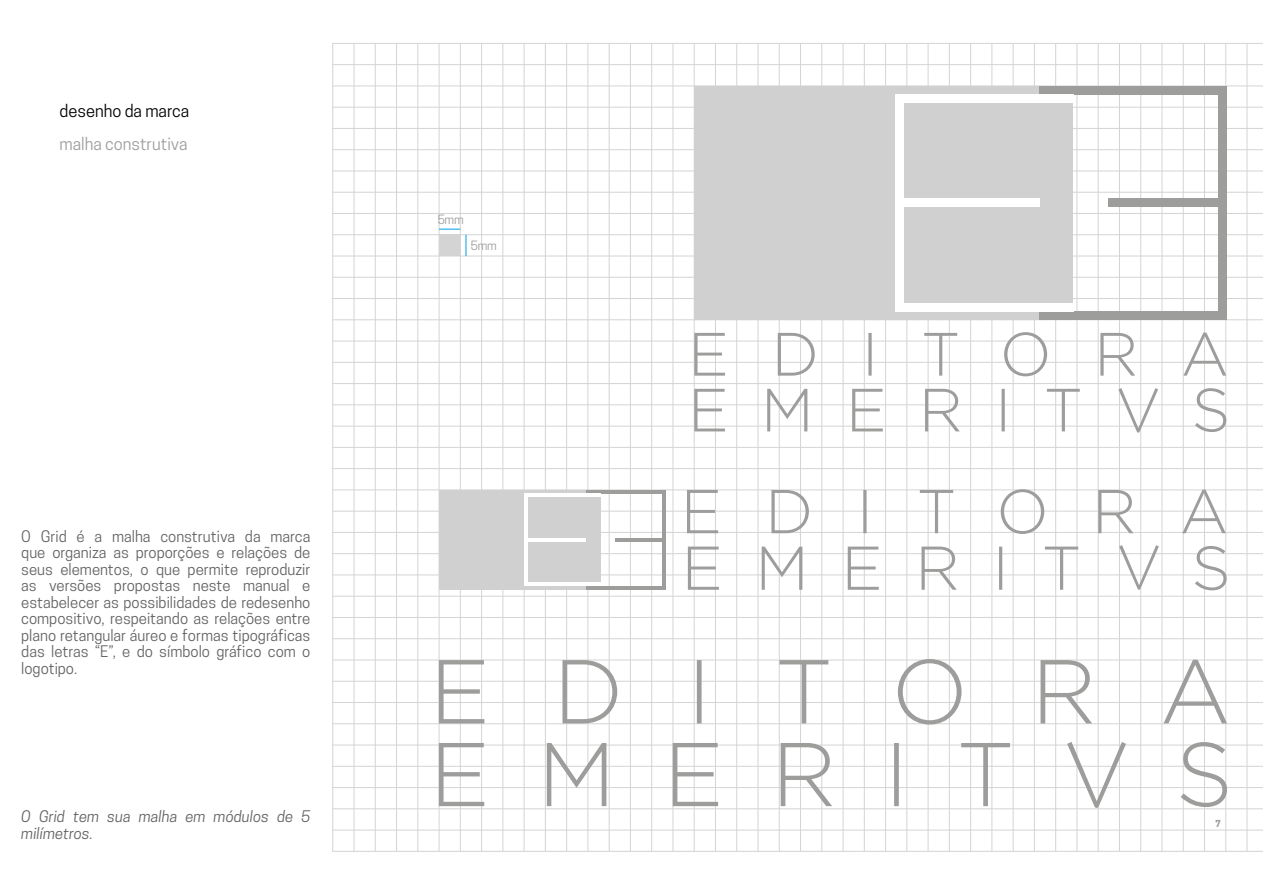
<style>
.page{position:relative;width:1263px;height:893px;background:#fff}
.page>*{position:absolute;margin:0;border:0;box-sizing:border-box;transform-origin:0 0}
.t1{font:500 18px "Cooper Hewitt";color:#9d9d9c}
.t2{font:16.5px "Cooper Hewitt";color:#9d9d9c}
.t3{font:16.5px "Cooper Hewitt";color:#000}
.t4{font:15px/16.5px "Cooper Hewitt";color:#646363;text-align:justify}
.t5{font:italic 15px/16.5px "Cooper Hewitt";color:#646363}
.t6{font:12px "Cooper Hewitt";letter-spacing:-.02em;color:#9d9d9c}
</style>
<div class="page">
<hr style="left:1204px;top:44px;width:1px;height:807px;background:#d4d4d4">
<hr style="left:1119px;top:44px;width:1px;height:807px;background:#d4d4d4">
<hr style="left:949px;top:44px;width:1px;height:807px;background:#d4d4d4">
<hr style="left:779px;top:44px;width:1px;height:807px;background:#d4d4d4">
<hr style="left:609px;top:44px;width:1px;height:807px;background:#d4d4d4">
<hr style="left:1247px;top:44px;width:1px;height:807px;background:#d4d4d4">
<hr style="left:1162px;top:44px;width:1px;height:807px;background:#d4d4d4">
<hr style="left:1034px;top:44px;width:1px;height:807px;background:#d4d4d4">
<hr style="left:864px;top:44px;width:1px;height:807px;background:#d4d4d4">
<hr style="left:694px;top:44px;width:1px;height:807px;background:#d4d4d4">
<hr style="left:1225px;top:44px;width:1px;height:807px;background:#d4d4d4">
<hr style="left:1140px;top:44px;width:1px;height:807px;background:#d4d4d4">
<hr style="left:992px;top:44px;width:1px;height:807px;background:#d4d4d4">
<hr style="left:821px;top:44px;width:1px;height:807px;background:#d4d4d4">
<hr style="left:651px;top:44px;width:1px;height:807px;background:#d4d4d4">
<hr style="left:524px;top:44px;width:1px;height:807px;background:#d4d4d4">
<hr style="left:439px;top:44px;width:1px;height:807px;background:#d4d4d4">
<hr style="left:354px;top:44px;width:1px;height:807px;background:#d4d4d4">
<hr style="left:1183px;top:44px;width:1px;height:807px;background:#d4d4d4">
<hr style="left:1077px;top:44px;width:1px;height:807px;background:#d4d4d4">
<hr style="left:906px;top:44px;width:1px;height:807px;background:#d4d4d4">
<hr style="left:736px;top:44px;width:1px;height:807px;background:#d4d4d4">
<hr style="left:566px;top:44px;width:1px;height:807px;background:#d4d4d4">
<hr style="left:481px;top:44px;width:1px;height:807px;background:#d4d4d4">
<hr style="left:396px;top:44px;width:1px;height:807px;background:#d4d4d4">
<hr style="left:1013px;top:44px;width:1px;height:807px;background:#d4d4d4">
<hr style="left:843px;top:44px;width:1px;height:807px;background:#d4d4d4">
<hr style="left:673px;top:44px;width:1px;height:807px;background:#d4d4d4">
<hr style="left:1098px;top:44px;width:1px;height:807px;background:#d4d4d4">
<hr style="left:928px;top:44px;width:1px;height:807px;background:#d4d4d4">
<hr style="left:758px;top:44px;width:1px;height:807px;background:#d4d4d4">
<hr style="left:1055px;top:44px;width:1px;height:807px;background:#d4d4d4">
<hr style="left:885px;top:44px;width:1px;height:807px;background:#d4d4d4">
<hr style="left:715px;top:44px;width:1px;height:807px;background:#d4d4d4">
<hr style="left:588px;top:44px;width:1px;height:807px;background:#d4d4d4">
<hr style="left:503px;top:44px;width:1px;height:807px;background:#d4d4d4">
<hr style="left:418px;top:44px;width:1px;height:807px;background:#d4d4d4">
<hr style="left:332px;top:44px;width:1px;height:807px;background:#d4d4d4">
<hr style="left:970px;top:44px;width:1px;height:807px;background:#d4d4d4">
<hr style="left:800px;top:44px;width:1px;height:807px;background:#d4d4d4">
<hr style="left:630px;top:44px;width:1px;height:807px;background:#d4d4d4">
<hr style="left:545px;top:44px;width:1px;height:807px;background:#d4d4d4">
<hr style="left:460px;top:44px;width:1px;height:807px;background:#d4d4d4">
<hr style="left:375px;top:44px;width:1px;height:807px;background:#d4d4d4">
<hr style="left:333px;top:43px;width:930px;height:1px;background:#d4d4d4">
<hr style="left:333px;top:86px;width:930px;height:1px;background:#d4d4d4">
<hr style="left:333px;top:128px;width:930px;height:1px;background:#d4d4d4">
<hr style="left:333px;top:171px;width:930px;height:1px;background:#d4d4d4">
<hr style="left:333px;top:213px;width:930px;height:1px;background:#d4d4d4">
<hr style="left:333px;top:298px;width:930px;height:1px;background:#d4d4d4">
<hr style="left:333px;top:383px;width:930px;height:1px;background:#d4d4d4">
<hr style="left:333px;top:468px;width:930px;height:1px;background:#d4d4d4">
<hr style="left:333px;top:553px;width:930px;height:1px;background:#d4d4d4">
<hr style="left:333px;top:638px;width:930px;height:1px;background:#d4d4d4">
<hr style="left:333px;top:64px;width:930px;height:1px;background:#d4d4d4">
<hr style="left:333px;top:107px;width:930px;height:1px;background:#d4d4d4">
<hr style="left:333px;top:149px;width:930px;height:1px;background:#d4d4d4">
<hr style="left:333px;top:192px;width:930px;height:1px;background:#d4d4d4">
<hr style="left:333px;top:256px;width:930px;height:1px;background:#d4d4d4">
<hr style="left:333px;top:341px;width:930px;height:1px;background:#d4d4d4">
<hr style="left:333px;top:426px;width:930px;height:1px;background:#d4d4d4">
<hr style="left:333px;top:511px;width:930px;height:1px;background:#d4d4d4">
<hr style="left:333px;top:596px;width:930px;height:1px;background:#d4d4d4">
<hr style="left:333px;top:277px;width:930px;height:1px;background:#d4d4d4">
<hr style="left:333px;top:362px;width:930px;height:1px;background:#d4d4d4">
<hr style="left:333px;top:447px;width:930px;height:1px;background:#d4d4d4">
<hr style="left:333px;top:532px;width:930px;height:1px;background:#d4d4d4">
<hr style="left:333px;top:617px;width:930px;height:1px;background:#d4d4d4">
<hr style="left:333px;top:681px;width:930px;height:1px;background:#d4d4d4">
<hr style="left:333px;top:723px;width:930px;height:1px;background:#d4d4d4">
<hr style="left:333px;top:766px;width:930px;height:1px;background:#d4d4d4">
<hr style="left:333px;top:808px;width:930px;height:1px;background:#d4d4d4">
<hr style="left:333px;top:851px;width:930px;height:1px;background:#d4d4d4">
<hr style="left:333px;top:234px;width:930px;height:1px;background:#d4d4d4">
<hr style="left:333px;top:320px;width:930px;height:1px;background:#d4d4d4">
<hr style="left:333px;top:405px;width:930px;height:1px;background:#d4d4d4">
<hr style="left:333px;top:490px;width:930px;height:1px;background:#d4d4d4">
<hr style="left:333px;top:575px;width:930px;height:1px;background:#d4d4d4">
<hr style="left:333px;top:660px;width:930px;height:1px;background:#d4d4d4">
<hr style="left:333px;top:702px;width:930px;height:1px;background:#d4d4d4">
<hr style="left:333px;top:745px;width:930px;height:1px;background:#d4d4d4">
<hr style="left:333px;top:787px;width:930px;height:1px;background:#d4d4d4">
<hr style="left:333px;top:830px;width:930px;height:1px;background:#d4d4d4">
<div style="left:694px;top:86px;width:379px;height:234px;background:#d0d0d0"></div>
<div style="left:1039px;top:311px;width:187px;height:9px;background:#9d9d9c"></div>
<div style="left:1039px;top:86px;width:187px;height:8px;background:#9d9d9c"></div>
<div style="left:1108px;top:199px;width:118px;height:8px;background:#9d9d9c"></div>
<div style="left:1218px;top:86px;width:8px;height:234px;background:#9d9d9c"></div>
<div style="left:895px;top:94px;width:178px;height:9px;background:#fff"></div>
<div style="left:895px;top:199px;width:144px;height:8px;background:#fff"></div>
<div style="left:895px;top:94px;width:8px;height:217px;background:#fff"></div>
<div style="left:895px;top:303px;width:178px;height:8px;background:#fff"></div>
<svg style="left:694px;top:332px;width:532px;height:44px"></svg>
<svg style="left:694px;top:388px;width:532px;height:45px"></svg>
<div style="left:439px;top:490px;width:161px;height:100px;background:#d0d0d0"></div>
<hr style="left:586px;top:586px;width:79px;height:4px;background:#9d9d9c">
<hr style="left:586px;top:490px;width:79px;height:3px;background:#9d9d9c">
<hr style="left:615px;top:538px;width:50px;height:4px;background:#9d9d9c">
<hr style="left:662px;top:490px;width:3px;height:100px;background:#9d9d9c">
<hr style="left:524px;top:493px;width:76px;height:4px;background:#fff">
<hr style="left:524px;top:538px;width:62px;height:4px;background:#fff">
<hr style="left:524px;top:493px;width:4px;height:93px;background:#fff">
<hr style="left:524px;top:582px;width:76px;height:4px;background:#fff">
<svg style="left:687px;top:489px;width:539px;height:45px"></svg>
<svg style="left:688px;top:545px;width:538px;height:45px"></svg>
<svg style="left:439px;top:742px;width:788px;height:65px"></svg>
<svg style="left:439px;top:659px;width:788px;height:65px"></svg>
<svg style="left:1067px;top:742px;width:59px;height:66px"></svg>
<svg style="left:439px;top:229px;width:21px;height:1px"></svg>
<svg style="left:466px;top:235px;width:1px;height:21px"></svg>
<div style="left:439px;top:235px;width:21px;height:21px;background:#d4d4d4"></div>
<p class="t3" style="left:60px;top:101px;width:131px">desenho da marca</p>
<p class="t2" style="left:60px;top:134px;width:129px">malha construtiva</p>
<p class="t4" style="left:21px;top:528px;width:291px">O Grid é a malha construtiva da marca que organiza as proporções e relações de seus elementos, o que permite reproduzir as versões propostas neste manual e estabelecer as possibilidades de redesenho compositivo, respeitando as relações entre plano retangular áureo e formas tipográficas das letras “E”, e do símbolo gráfico com o logotipo.</p>
<p class="t5" style="left:21px;top:808px;width:291px">O Grid tem sua malha em módulos de 5 milímetros.</p>
<p class="t6" style="left:438px;top:212px;width:28px">5mm</p>
<p class="t6" style="left:471px;top:238px;width:28px">5mm</p>
<p class="t1" style="left:1215px;top:816px;width:7px">7</p>
</div>
